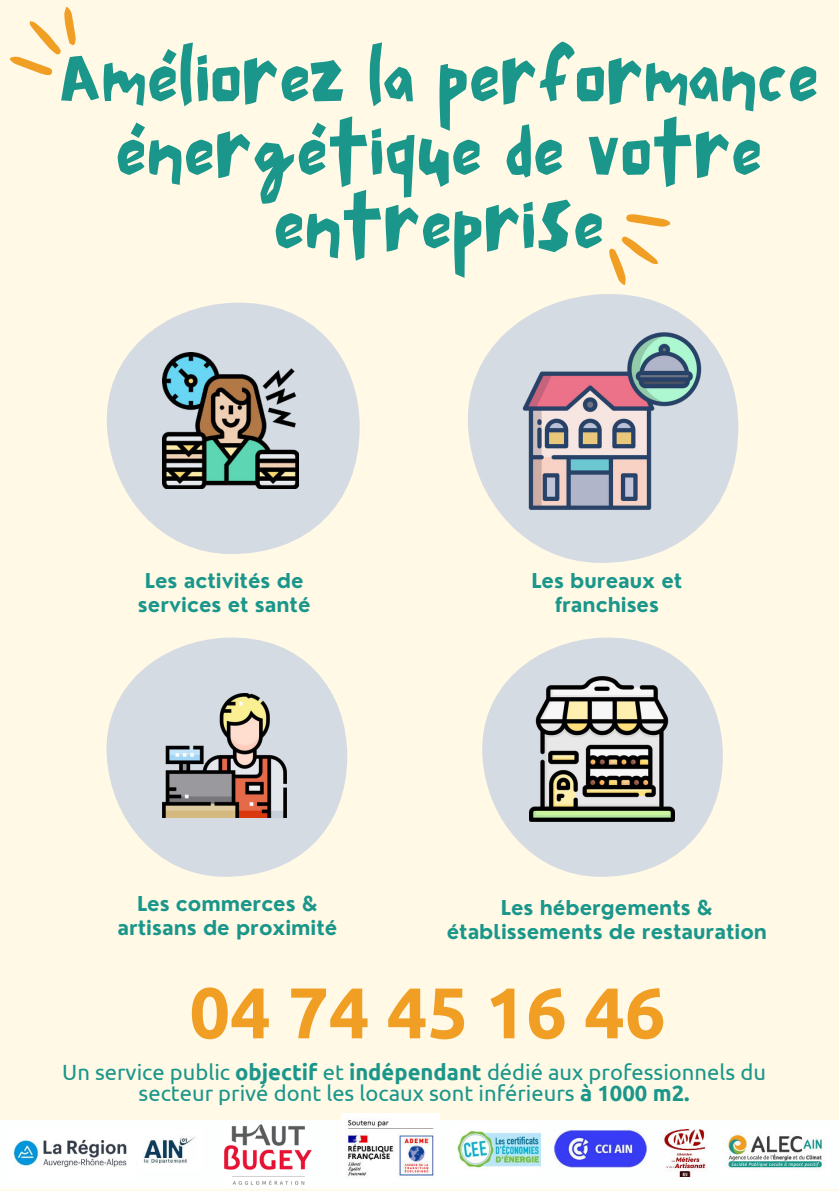
<style>
.page{position:relative;width:839px;height:1191px;background:#fff}
.page>*{position:absolute;margin:0;border:0;box-sizing:border-box;transform-origin:0 0}
.t1{font:73.8px/73.6px "NF PAGKAKI Regular";color:#1a968a;text-align:center}
.t2{font:700 71.8px "Ubuntu";color:#f09e24}
.t3{font:22px/21px "Ubuntu";color:#1a968a;text-align:center}
.t4{font:700 20px/24px "Nourd";color:#1a968a;text-align:center}
.s1{font-weight:700}
</style>
<div class="page">
<div style="left:0;top:0;width:838px;height:1191px;background:#fff9e6"></div>
<svg style="left:10px;top:7px;width:66px;height:69px"></svg>
<svg style="left:106px;top:302px;width:253px;height:252px;fill:#d5dbe3"></svg>
<img style="left:162px;top:353px;width:136px;height:135px">
<svg style="left:468px;top:294px;width:270px;height:269px;fill:#d5dbe3"></svg>
<img style="left:521px;top:330px;width:181px;height:181px">
<svg style="left:482px;top:637px;width:240px;height:240px;fill:#d5dbe3"></svg>
<img style="left:529px;top:677px;width:145px;height:145px">
<svg style="left:106px;top:637px;width:241px;height:240px;fill:#d5dbe3"></svg>
<img style="left:163px;top:694px;width:124px;height:124px">
<svg style="left:609px;top:214px;width:61px;height:71px"></svg>
<div style="left:0;top:1120px;width:838px;height:69px;background:#fdffff"></div>
<img style="left:13px;top:1139px;width:114px;height:28px">
<img style="left:144px;top:1137px;width:51px;height:27px">
<img style="left:553px;top:1130px;width:94px;height:37px">
<img style="left:457px;top:1130px;width:83px;height:39px">
<img style="left:662px;top:1130px;width:44px;height:46px">
<img style="left:726px;top:1132px;width:97px;height:38px">
<img style="left:341px;top:1114px;width:98px;height:64px">
<img style="left:224px;top:1125px;width:87px;height:60px">
<h1 class="t1" style="left:59px;top:39px;width:761px">Améliorez la performance énergétique de votre entreprise</h1>
<p class="t4" style="left:138px;top:569px;width:174px">Les activités de services et santé</p>
<p class="t4" style="left:531px;top:569px;width:152px">Les bureaux et franchises</p>
<p class="t4" style="left:117px;top:892px;width:221px">Les commerces &amp; artisans de proximité</p>
<p class="t4" style="left:446px;top:896px;width:322px">Les hébergements &amp; établissements de restauration</p>
<h2 class="t2" style="left:189px;top:969px;width:478px">04 74 45 16 46</h2>
<p class="t3" style="left:62px;top:1061px;width:705px">Un service public <span class="s1">objectif</span> et <span class="s1">indépendant</span> dédié aux professionnels du secteur privé dont les locaux sont inférieurs <span class="s1">à 1000 m2.</span></p>
</div>
